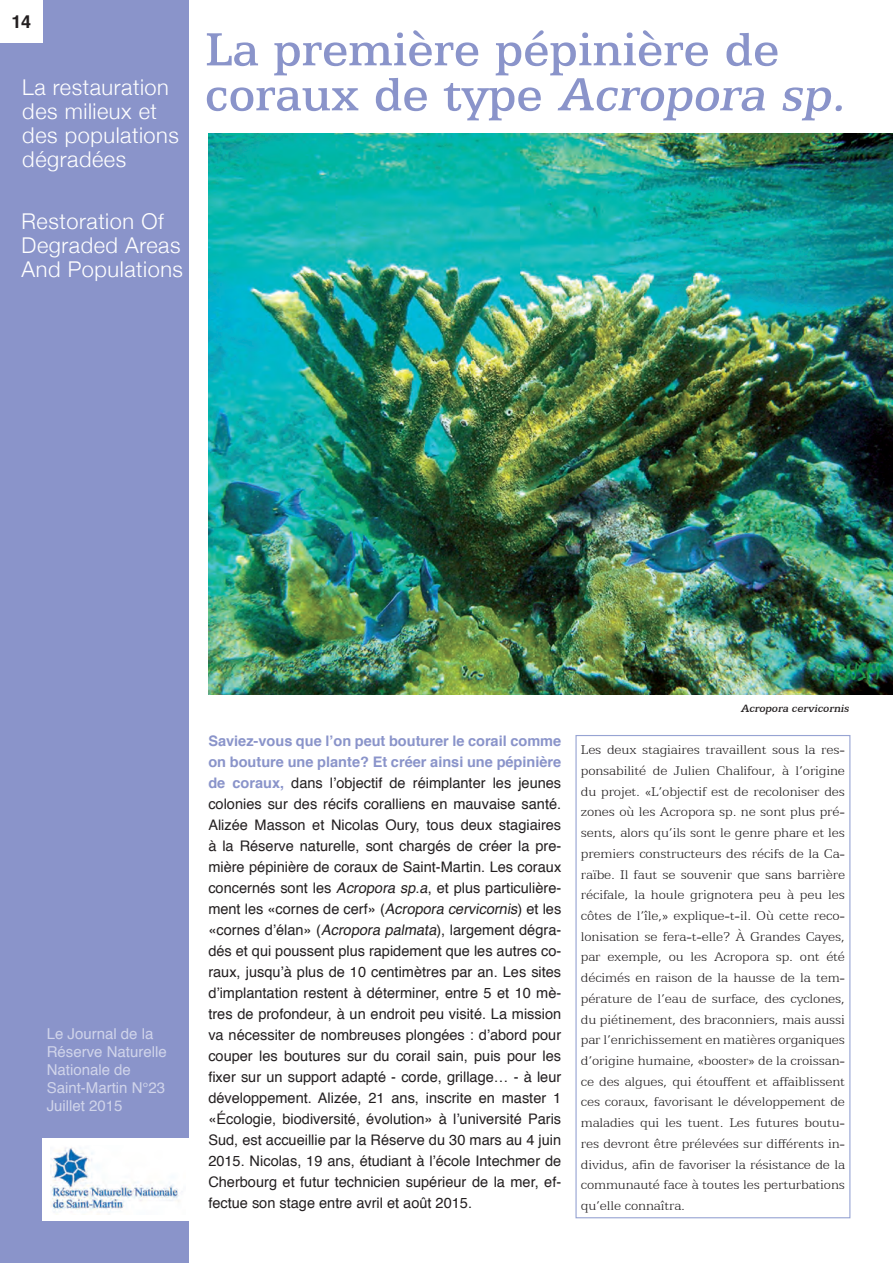
<style>
.page{position:relative;width:893px;height:1263px;background:#fff}
.page>*{position:absolute;margin:0;border:0;box-sizing:border-box;transform-origin:0 0}
.t1{font:500 52.5px/45px "Egyptian 505 BT";color:#8a94ca}
.t2{font:300 21.75px/24px "Helvetica Neue";letter-spacing:.025em;color:#fff}
.t3{font:700 18px "Helvetica";color:#231f20}
.t4{font:15px/18px "Helvetica";color:#d0d4ea}
.t5{font:14.55px/21px "Helvetica";color:#231f20;text-align:justify}
.t6{font:300 14.25px/20.7px "Egyptian 505 BT";letter-spacing:-.01em;color:#231f20;text-align:justify}
.t7{font:italic 500 12px "Egyptian 505 BT";color:#231f20}
.s1{font-style:italic}
.s2{font-weight:700;color:#8a94ca}
</style>
<div class="page">
<img style="left:208px;top:134px;width:685px;height:560px">
<div style="left:0;top:0;width:189px;height:1263px;background:#8a94ca"></div>
<div style="left:0;top:0;width:43px;height:43px;background:#fff"></div>
<div style="left:43px;top:1138px;width:150px;height:82px;background:#fff"></div>
<img style="left:50px;top:1147px;width:132px;height:66px">
<div style="left:575px;top:735px;width:275px;height:483px;border:1px solid #97a4d3"></div>
<p class="t3" style="left:11px;top:7px;width:21px">14</p>
<h2 class="t2" style="left:22px;top:75px;width:158px">La restauration des milieux et des populations dégradées</h2>
<h2 class="t2" style="left:22px;top:209px;width:163px">Restoration Of<br>Degraded Areas<br>And Populations</h2>
<h1 class="t1" style="left:205px;top:26px;width:652px">La première pépinière de coraux de type <span class="s1">Acropora sp.</span></h1>
<p class="t4" style="left:47px;top:1025px;width:122px">Le Journal de la<br>Réserve Naturelle<br>Nationale de<br>Saint-Martin N°23<br>Juillet 2015</p>
<p class="t5" style="left:208px;top:730px;width:354px"><span class="s2">Saviez-vous que l’on peut bouturer le corail comme on bouture une plante? Et créer ainsi une pépinière de coraux,</span> dans l’objectif de réimplanter les jeunes colonies sur des récifs coralliens en mauvaise santé.<br>Alizée Masson et Nicolas Oury, tous deux stagiaires à la Réserve naturelle, sont chargés de créer la pre&shy;mière pépinière de coraux de Saint-Martin. Les coraux concernés sont les <span class="s1">Acropora sp.a</span>, et plus particulière&shy;ment les «cornes de cerf» (<span class="s1">Acropora cervicornis</span>) et les «cornes d’élan» (<span class="s1">Acropora palmata</span>), largement dégra&shy;dés et qui poussent plus rapidement que les autres co&shy;raux, jusqu’à plus de 10 centimètres par an. Les sites d’implantation restent à déterminer, entre 5 et 10 mè&shy;tres de profondeur, à un endroit peu visité. La mission va nécessiter de nombreuses plongées : d’abord pour couper les boutures sur du corail sain, puis pour les fixer sur un support adapté - corde, grillage… - à leur développement. Alizée, 21 ans, inscrite en master 1 «Écologie, biodiversité, évolution» à l’université Paris Sud, est accueillie par la Réserve du 30 mars au 4 juin 2015. Nicolas, 19 ans, étudiant à l’école Intechmer de Cherbourg et futur technicien supérieur de la mer, ef&shy;fectue son stage entre avril et août 2015.</p>
<p class="t7" style="left:741px;top:701px;width:112px">Acropora cervicornis</p>
<p class="t6" style="left:581px;top:739px;width:266px">Les deux stagiaires travaillent sous la res&shy;ponsabilité de Julien Chalifour, à l’origine du projet. «L’objectif est de recoloniser des zones où les Acropora sp. ne sont plus pré&shy;sents, alors qu’ils sont le genre phare et les premiers constructeurs des récifs de la Ca&shy;raïbe. Il faut se souvenir que sans barrière récifale, la houle grignotera peu à peu les côtes de l’île,» explique-t-il. Où cette reco&shy;lonisation se fera-t-elle? À Grandes Cayes, par exemple, ou les Acropora sp. ont été décimés en raison de la hausse de la tem&shy;pérature de l’eau de surface, des cyclones, du piétinement, des braconniers, mais aussi par l’enrichissement en matières organiques d’origine humaine, «booster» de la croissan&shy;ce des algues, qui étouffent et affaiblissent ces coraux, favorisant le développement de maladies qui les tuent. Les futures boutu&shy;res devront être prélevées sur différents in&shy;dividus, afin de favoriser la résistance de la communauté face à toutes les perturbations qu’elle connaîtra.</p>
</div>
